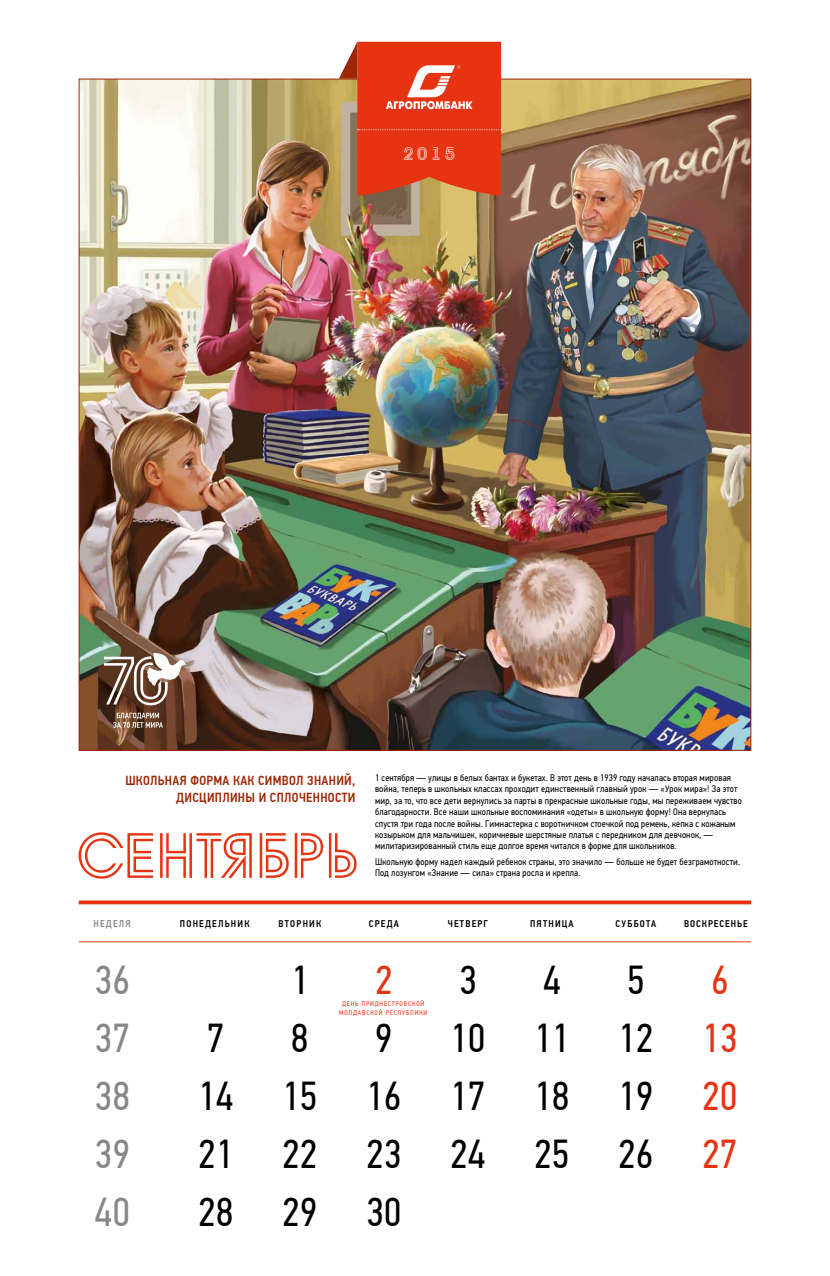
<style>
.page{position:relative;width:830px;height:1276px;background:#fff}
.page>*{position:absolute;margin:0;border:0;box-sizing:border-box;transform-origin:0 0}
.t1{font:62.1px "a Avante Titul Inline";color:#e63312}
.t2{font:40.35px "PF Din Text Cond Pro";color:#000}
.t3{font:40.35px "PF Din Text Cond Pro";color:#878787}
.t4{font:40.35px "PF Din Text Cond Pro";color:#e63312}
.t5{font:17.48px "a Avante Titul Inline";color:#fff}
.t6{font:500 13.12px/16.5px "PF Din Text Cond Pro";letter-spacing:.025em;color:#9e2705;text-align:right}
.t7{font:500 9.75px "PF Din Text Cond Pro";letter-spacing:.125em;color:#000}
.t8{font:500 9.75px "PF Din Text Cond Pro";letter-spacing:.1em;color:#000}
.t9{font:500 9.75px "PF Din Text Cond Pro";letter-spacing:.125em;color:#878787}
.t10{font:9.52px/11.4px "PF Din Text Cond Pro";letter-spacing:.015em;color:#000}
.t11{font:6.75px/9px "PF Din Text Cond Pro";letter-spacing:.125em;color:#e63312;text-align:center}
.s1{color:#e63312}
</style>
<div class="page">
<img style="left:81px;top:81px;width:667px;height:667px">
<svg style="left:113px;top:712px;width:50px;height:16px"></svg>
<svg style="left:104px;top:653px;width:83px;height:52px"></svg>
<svg style="left:79px;top:900px;width:671px;height:4px;fill:#e63312"></svg>
<hr style="left:79px;top:941px;width:671px;height:1px;background:#e63312">
<svg style="left:339px;top:42px;width:162px;height:154px"></svg>
<h3 class="t5" style="left:403px;top:144px;width:53px">2015</h3>
<h3 class="t6" style="left:125px;top:772px;width:231px">ШКОЛЬНАЯ ФОРМА КАК СИМВОЛ ЗНАНИЙ,<br>ДИСЦИПЛИНЫ И СПЛОЧЕННОСТИ</h3>
<h1 class="t1" style="left:77px;top:822px;width:283px">сентябрь</h1>
<p class="t10" style="left:375px;top:772px;width:368px">1 сентября — улицы в белых бантах и букетах. В этот день в 1939 году началась вторая мировая война, теперь в школьных классах проходит единственный главный урок — «Урок мира»! За этот мир, за то, что все дети вернулись за парты в прекрасные школьные годы, мы переживаем чувство благодарности. Все наши школьные воспоминания «одеты» в школьную форму! Она вернулась спустя три года после войны. Гимнастерка с воротничком стоечкой под ремень, кепка с кожаным козырьком для мальчишек, коричневые шерстяные платья с передником для девчонок, — милитаризированный стиль еще долгое время читался в форме для школьников.</p>
<p class="t10" style="left:375px;top:856px;width:366px">Школьную форму надел каждый ребенок страны, это значило — больше не будет безграмотности.<br>Под лозунгом «Знание — сила» страна росла и крепла.</p>
<p class="t9" style="left:93px;top:918px;width:39px">НЕДЕЛЯ</p>
<p class="t7" style="left:180px;top:918px;width:71px">ПОНЕДЕЛЬНИК</p>
<p class="t7" style="left:278px;top:918px;width:44px">ВТОРНИК</p>
<p class="t7" style="left:368px;top:918px;width:32px">СРЕДА</p>
<p class="t7" style="left:447px;top:918px;width:42px">ЧЕТВЕРГ</p>
<p class="t7" style="left:530px;top:918px;width:45px">ПЯТНИЦА</p>
<p class="t7" style="left:615px;top:918px;width:42px">СУББОТА</p>
<p class="t8" style="left:683px;top:918px;width:65px">ВОСКРЕСЕНЬЕ</p>
<h2 class="t3" style="left:94px;top:956px;width:37px">36</h2>
<h2 class="t2" style="left:291px;top:956px;width:19px">1</h2>
<h2 class="t4" style="left:375px;top:956px;width:19px">2</h2>
<h2 class="t2" style="left:459px;top:956px;width:19px">3</h2>
<h2 class="t2" style="left:542px;top:956px;width:19px">4</h2>
<h2 class="t2" style="left:626px;top:956px;width:19px">5</h2>
<h2 class="t4" style="left:710px;top:956px;width:19px">6</h2>
<h2 class="t3" style="left:94px;top:1013px;width:37px">37</h2>
<h2 class="t2" style="left:207px;top:1013px;width:19px">7</h2>
<h2 class="t2" style="left:291px;top:1013px;width:19px">8</h2>
<h2 class="t2" style="left:375px;top:1013px;width:19px">9</h2>
<h2 class="t2" style="left:450px;top:1013px;width:289px">10 11 12 <span class="s1">13</span></h2>
<h2 class="t3" style="left:94px;top:1072px;width:37px">38</h2>
<h2 class="t2" style="left:198px;top:1072px;width:541px">14 15 16 17 18 19 <span class="s1">20</span></h2>
<h2 class="t3" style="left:94px;top:1130px;width:37px">39</h2>
<h2 class="t2" style="left:198px;top:1130px;width:541px">21 22 23 24 25 26 <span class="s1">27</span></h2>
<h2 class="t3" style="left:94px;top:1188px;width:37px">40</h2>
<h2 class="t2" style="left:198px;top:1188px;width:205px">28 29 30</h2>
<p class="t11" style="left:339px;top:999px;width:90px">ДЕНЬ ПРИДНЕСТРОВСКОЙ<br>МОЛДАВСКОЙ РЕСПУБЛИКИ</p>
</div>
